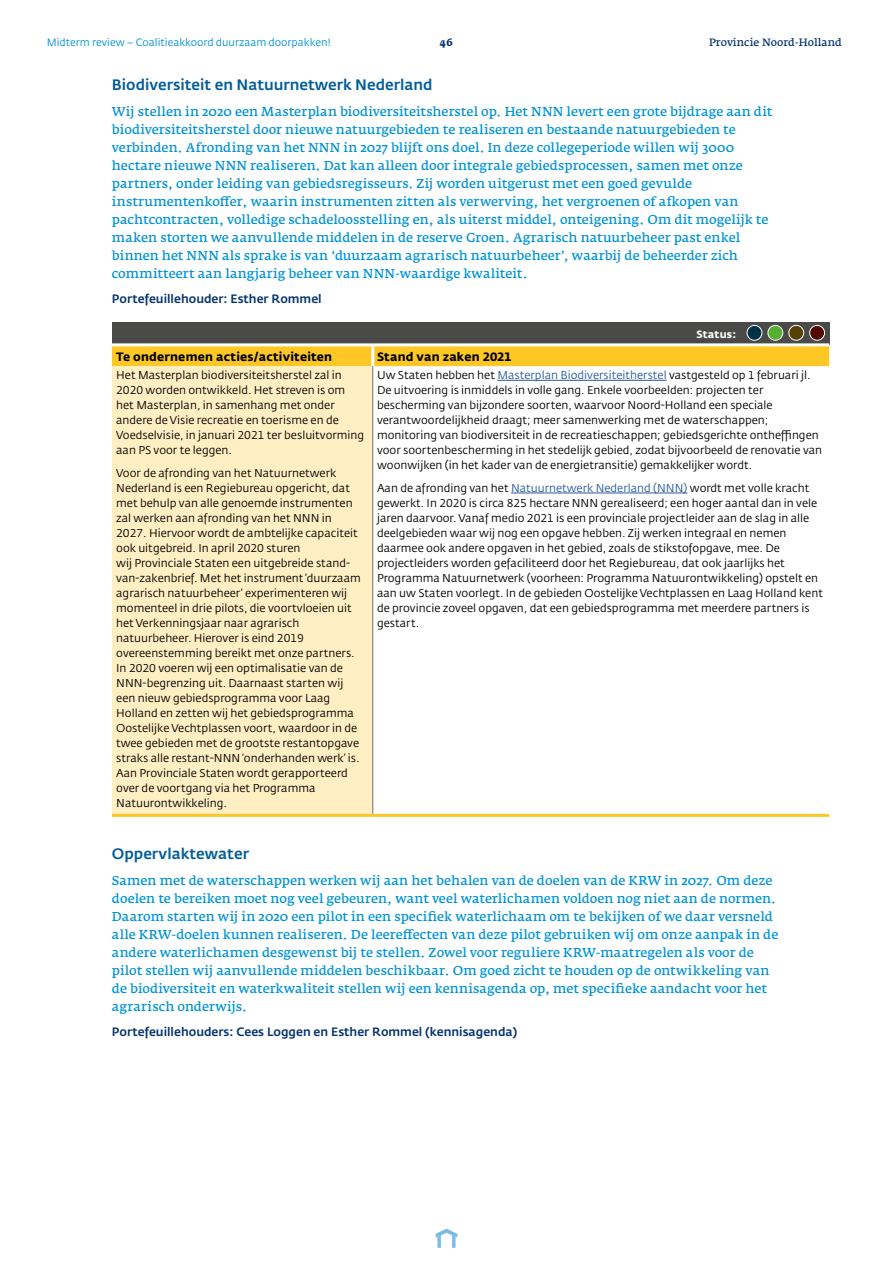
<style>
.page{position:relative;width:893px;height:1263px;background:#fff}
.page>*{position:absolute;margin:0;border:0;box-sizing:border-box;transform-origin:0 0}
.t1{font:500 15px "Fedra Sans Std";color:#005d98}
.t2{font:600 12.75px/18px "Fedra Serif A Std";color:#0093d6}
.t3{font:500 12px "Fedra Sans Std";color:#03326c}
.t4{font:700 12px "Fedra Sans Std";letter-spacing:.015em;color:#000}
.t5{font:11.25px/15px "Fedra Sans Std";color:#000}
.t6{font:10.5px "Fedra Sans Std";color:#0093d6}
.t7{font:600 10.5px "Fedra Serif A Std";color:#03326c}
.t8{font:700 10.5px "Fedra Sans Std";color:#fff}
.t9{font:700 10.5px "Fedra Serif A Std";color:#03326c}
.s1{color:#275b9b}
</style>
<div class="page">
<svg style="left:436px;top:1228px;width:21px;height:20px"></svg>
<div style="left:112px;top:322px;width:717px;height:23px;background:#4a4a49"></div>
<div style="left:112px;top:346px;width:717px;height:20px;background:#fdc725"></div>
<div style="left:112px;top:366px;width:261px;height:449px;background:#ffefc3"></div>
<hr style="left:371px;top:346px;width:3px;height:20px;background:#fff">
<hr style="left:112px;top:343px;width:261px;height:3px;background:#fff">
<hr style="left:373px;top:343px;width:456px;height:3px;background:#fff">
<hr style="left:372px;top:366px;width:1px;height:448px;background:#706f6f">
<hr style="left:112px;top:814px;width:261px;height:3px;background:#fdc725">
<hr style="left:373px;top:814px;width:456px;height:3px;background:#fdc725">
<div style="left:747px;top:325px;width:15px;height:15px;background:#003149;border-radius:50%"></div>
<div style="left:747px;top:325px;width:15px;height:16px;border:1px solid #fff;border-radius:50%"></div>
<div style="left:768px;top:325px;width:15px;height:15px;background:#56af31;border-radius:50%"></div>
<div style="left:767px;top:325px;width:16px;height:16px;border:1px solid #fff;border-radius:50%"></div>
<div style="left:789px;top:325px;width:15px;height:15px;background:#544103;border-radius:50%"></div>
<div style="left:788px;top:325px;width:16px;height:16px;border:1px solid #fff;border-radius:50%"></div>
<div style="left:810px;top:325px;width:15px;height:15px;background:#500700;border-radius:50%"></div>
<div style="left:809px;top:325px;width:16px;height:16px;border:1px solid #fff;border-radius:50%"></div>
<hr style="left:497px;top:380px;width:170px;height:1px;background:#275b9b">
<hr style="left:511px;top:493px;width:176px;height:1px;background:#275b9b">
<p class="t6" style="left:47px;top:36px;width:285px">Midterm review – Coalitieakkoord duurzaam doorpakken!</p>
<p class="t9" style="left:440px;top:36px;width:15px">46</p>
<p class="t7" style="left:709px;top:36px;width:134px">Provincie Noord-Holland</p>
<h1 class="t1" style="left:112px;top:75px;width:322px">Biodiversiteit en Natuurnetwerk Nederland</h1>
<p class="t2" style="left:112px;top:103px;width:662px">Wij stellen in 2020 een Masterplan biodiversiteitsherstel op. Het NNN levert een grote bijdrage aan dit biodiversiteitsherstel door nieuwe natuurgebieden te realiseren en bestaande natuurgebieden te verbinden. Afronding van het NNN in 2027 blijft ons doel. In deze collegeperiode willen wij 3000 hectare nieuwe NNN realiseren. Dat kan alleen door integrale gebiedsprocessen, samen met onze partners, onder leiding van gebiedsregisseurs. Zij worden uitgerust met een goed gevulde instrumentenkoffer, waarin instrumenten zitten als verwerving, het vergroenen of afkopen van pachtcontracten, volledige schadeloosstelling en, als uiterst middel, onteigening. Om dit mogelijk te maken storten we aanvullende middelen in de reserve Groen. Agrarisch natuurbeheer past enkel binnen het NNN als sprake is van ‘duurzaam agrarisch natuurbeheer’, waarbij de beheerder zich committeert aan langjarig beheer van NNN-waardige kwaliteit.</p>
<p class="t3" style="left:112px;top:291px;width:211px">Portefeuillehouder: Esther Rommel</p>
<p class="t8" style="left:696px;top:327px;width:41px">Status:</p>
<p class="t4" style="left:116px;top:349px;width:218px">Te ondernemen acties/activiteiten</p>
<p class="t4" style="left:377px;top:349px;width:136px">Stand van zaken 2021</p>
<p class="t5" style="left:116px;top:368px;width:250px">Het Masterplan biodiversiteitsherstel zal in 2020 worden ontwikkeld. Het streven is om het Masterplan, in samenhang met onder andere de Visie recreatie en toerisme en de Voedselvisie, in januari 2021 ter besluitvorming aan PS voor te leggen.</p>
<p class="t5" style="left:116px;top:465px;width:246px">Voor de afronding van het Natuurnetwerk Nederland is een Regiebureau opgericht, dat met behulp van alle genoemde instrumenten zal werken aan afronding van het NNN in 2027. Hiervoor wordt de ambtelijke capaciteit ook uitgebreid. In april 2020 sturen<br>wij Provinciale Staten een uitgebreide stand&shy;van-zakenbrief. Met het instrument ‘duurzaam agrarisch natuurbeheer’ experimenteren wij momenteel in drie pilots, die voortvloeien uit het Verkenningsjaar naar agrarisch natuurbeheer. Hierover is eind 2019 overeenstemming bereikt met onze partners.<br>In 2020 voeren wij een optimalisatie van de NNN-begrenzing uit. Daarnaast starten wij een nieuw gebiedsprogramma voor Laag Holland en zetten wij het gebiedsprogramma Oostelijke Vechtplassen voort, waardoor in de twee gebieden met de grootste restantopgave straks alle restant-NNN ‘onderhanden werk’ is.<br>Aan Provinciale Staten wordt gerapporteerd over de voortgang via het Programma Natuurontwikkeling.</p>
<p class="t5" style="left:377px;top:368px;width:447px">Uw Staten hebben het <span class="s1">Masterplan Biodiversiteitherstel</span> vastgesteld op 1 februari jl.<br>De uitvoering is inmiddels in volle gang. Enkele voorbeelden: projecten ter bescherming van bijzondere soorten, waarvoor Noord-Holland een speciale verantwoordelijkheid draagt; meer samenwerking met de waterschappen; monitoring van biodiversiteit in de recreatieschappen; gebiedsgerichte ontheffingen voor soortenbescherming in het stedelijk gebied, zodat bijvoorbeeld de renovatie van woonwijken (in het kader van de energietransitie) gemakkelijker wordt.</p>
<p class="t5" style="left:377px;top:480px;width:447px">Aan de afronding van het <span class="s1">Natuurnetwerk Nederland (NNN)</span> wordt met volle kracht gewerkt. In 2020 is circa 825 hectare NNN gerealiseerd; een hoger aantal dan in vele jaren daarvoor. Vanaf medio 2021 is een provinciale projectleider aan de slag in alle deelgebieden waar wij nog een opgave hebben. Zij werken integraal en nemen daarmee ook andere opgaven in het gebied, zoals de stikstofopgave, mee. De projectleiders worden gefaciliteerd door het Regiebureau, dat ook jaarlijks het Programma Natuurnetwerk (voorheen: Programma Natuurontwikkeling) opstelt en aan uw Staten voorlegt. In de gebieden Oostelijke Vechtplassen en Laag Holland kent de provincie zoveel opgaven, dat een gebiedsprogramma met meerdere partners is gestart.</p>
<h1 class="t1" style="left:112px;top:844px;width:139px">Oppervlaktewater</h1>
<p class="t2" style="left:112px;top:872px;width:668px">Samen met de waterschappen werken wij aan het behalen van de doelen van de KRW in 2027. Om deze doelen te bereiken moet nog veel gebeuren, want veel waterlichamen voldoen nog niet aan de normen.<br>Daarom starten wij in 2020 een pilot in een specifiek waterlichaam om te bekijken of we daar versneld alle KRW-doelen kunnen realiseren. De leereffecten van deze pilot gebruiken wij om onze aanpak in de andere waterlichamen desgewenst bij te stellen. Zowel voor reguliere KRW-maatregelen als voor de pilot stellen wij aanvullende middelen beschikbaar. Om goed zicht te houden op de ontwikkeling van de biodiversiteit en waterkwaliteit stellen wij een kennisagenda op, met specifieke aandacht voor het agrarisch onderwijs.</p>
<p class="t3" style="left:112px;top:1025px;width:407px">Portefeuillehouders: Cees Loggen en Esther Rommel (kennisagenda)</p>
</div>
